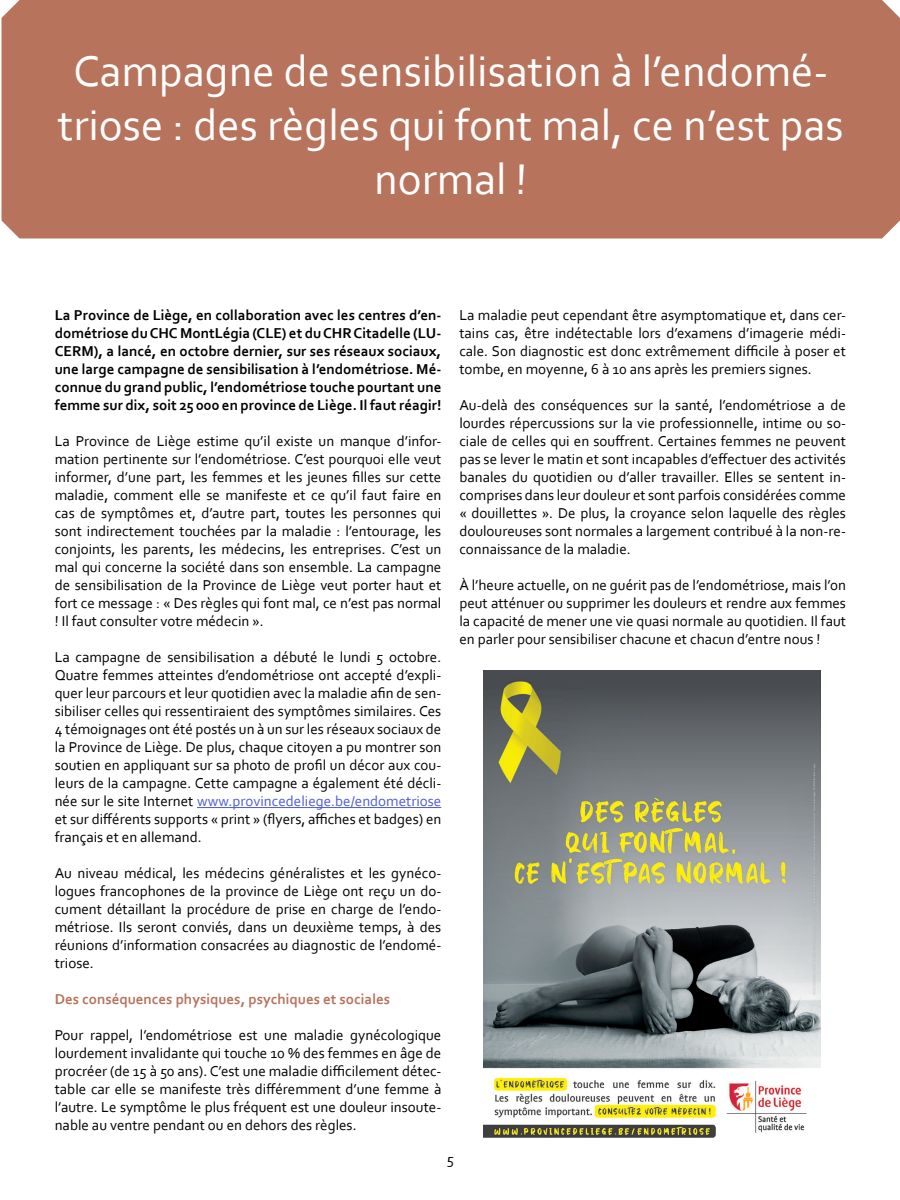
<style>
.page{position:relative;width:900px;height:1200px;background:#fff}
.page>*{position:absolute;margin:0;border:0;box-sizing:border-box;transform-origin:0 0}
.t1{font:45px/54px "Corbel";color:#fff;text-align:center}
.t2{font:15px/18px "Corbel";color:#000;text-align:justify}
.t3{font:700 15px/18px "Corbel";color:#000;text-align:justify}
.t4{font:700 15px "Corbel";color:#b7735c}
.s1{color:#4f5cd6}
</style>
<div class="page">
<div style="left:1px;top:0;width:899px;height:238px;background:#b7735c"></div>
<hr style="left:197px;top:807px;width:244px;height:1px;background:#4f5cd6">
<img style="left:483px;top:671px;width:337px;height:467px">
<p class="t1" style="left:58px;top:43px;width:787px">Campagne de sensibilisation à l’endomé&shy;triose : des règles qui font mal, ce n’est pas normal !</p>
<p class="t3" style="left:55px;top:306px;width:388px">La Province de Liège, en collaboration avec les centres d’en&shy;dométriose du CHC MontLégia (CLE) et du CHR Citadelle (LU-CERM), a lancé, en octobre dernier, sur ses réseaux sociaux, une large campagne de sensibilisation à l’endométriose. Mé&shy;connue du grand public, l’endométriose touche pourtant une femme sur dix, soit 25 000 en province de Liège. Il faut réagir!</p>
<p class="t2" style="left:55px;top:432px;width:388px">La Province de Liège estime qu’il existe un manque d’infor&shy;mation pertinente sur l’endométriose. C’est pourquoi elle veut informer, d’une part, les femmes et les jeunes filles sur cette maladie, comment elle se manifeste et ce qu’il faut faire en cas de symptômes et, d’autre part, toutes les personnes qui sont indirectement touchées par la maladie : l’entourage, les conjoints, les parents, les médecins, les entreprises. C’est un mal qui concerne la société dans son ensemble. La campagne de sensibilisation de la Province de Liège veut porter haut et fort ce message : « Des règles qui font mal, ce n’est pas normal ! Il faut consulter votre médecin ».</p>
<p class="t2" style="left:55px;top:648px;width:388px">La campagne de sensibilisation a débuté le lundi 5 octobre.<br>Quatre femmes atteintes d’endométriose ont accepté d’expli&shy;quer leur parcours et leur quotidien avec la maladie afin de sen&shy;sibiliser celles qui ressentiraient des symptômes similaires. Ces 4 témoignages ont été postés un à un sur les réseaux sociaux de la Province de Liège. De plus, chaque citoyen a pu montrer son soutien en appliquant sur sa photo de profil un décor aux cou&shy;leurs de la campagne. Cette campagne a également été décli&shy;née sur le site Internet <span class="s1">www.provincedeliege.be/endometriose </span>et sur différents supports « print » (flyers, affiches et badges) en français et en allemand.</p>
<p class="t2" style="left:55px;top:864px;width:388px">Au niveau médical, les médecins généralistes et les gynéco&shy;logues francophones de la province de Liège ont reçu un do&shy;cument détaillant la procédure de prise en charge de l’endo&shy;métriose. Ils seront conviés, dans un deuxième temps, à des réunions d’information consacrées au diagnostic de l’endomé&shy;triose.</p>
<p class="t4" style="left:55px;top:990px;width:337px">Des conséquences physiques, psychiques et sociales</p>
<p class="t2" style="left:55px;top:1026px;width:388px">Pour rappel, l’endométriose est une maladie gynécologique lourdement invalidante qui touche 10 % des femmes en âge de procréer (de 15 à 50 ans). C’est une maladie difficilement détec&shy;table car elle se manifeste très différemment d’une femme à l’autre. Le symptôme le plus fréquent est une douleur insoute&shy;nable au ventre pendant ou en dehors des règles.</p>
<p class="t2" style="left:459px;top:306px;width:388px">La maladie peut cependant être asymptomatique et, dans cer&shy;tains cas, être indétectable lors d’examens d’imagerie médi&shy;cale. Son diagnostic est donc extrêmement difficile à poser et tombe, en moyenne, 6 à 10 ans après les premiers signes.</p>
<p class="t2" style="left:459px;top:396px;width:388px">Au-delà des conséquences sur la santé, l’endométriose a de lourdes répercussions sur la vie professionnelle, intime ou so&shy;ciale de celles qui en souffrent. Certaines femmes ne peuvent pas se lever le matin et sont incapables d’effectuer des activités banales du quotidien ou d’aller travailler. Elles se sentent in&shy;comprises dans leur douleur et sont parfois considérées comme « douillettes ». De plus, la croyance selon laquelle des règles douloureuses sont normales a largement contribué à la non-re&shy;connaissance de la maladie.</p>
<p class="t2" style="left:459px;top:576px;width:388px">À l’heure actuelle, on ne guérit pas de l’endométriose, mais l’on peut atténuer ou supprimer les douleurs et rendre aux femmes la capacité de mener une vie quasi normale au quotidien. Il faut en parler pour sensibiliser chacune et chacun d’entre nous !</p>
<p class="t2" style="left:447px;top:1150px;width:9px">5</p>
</div>
